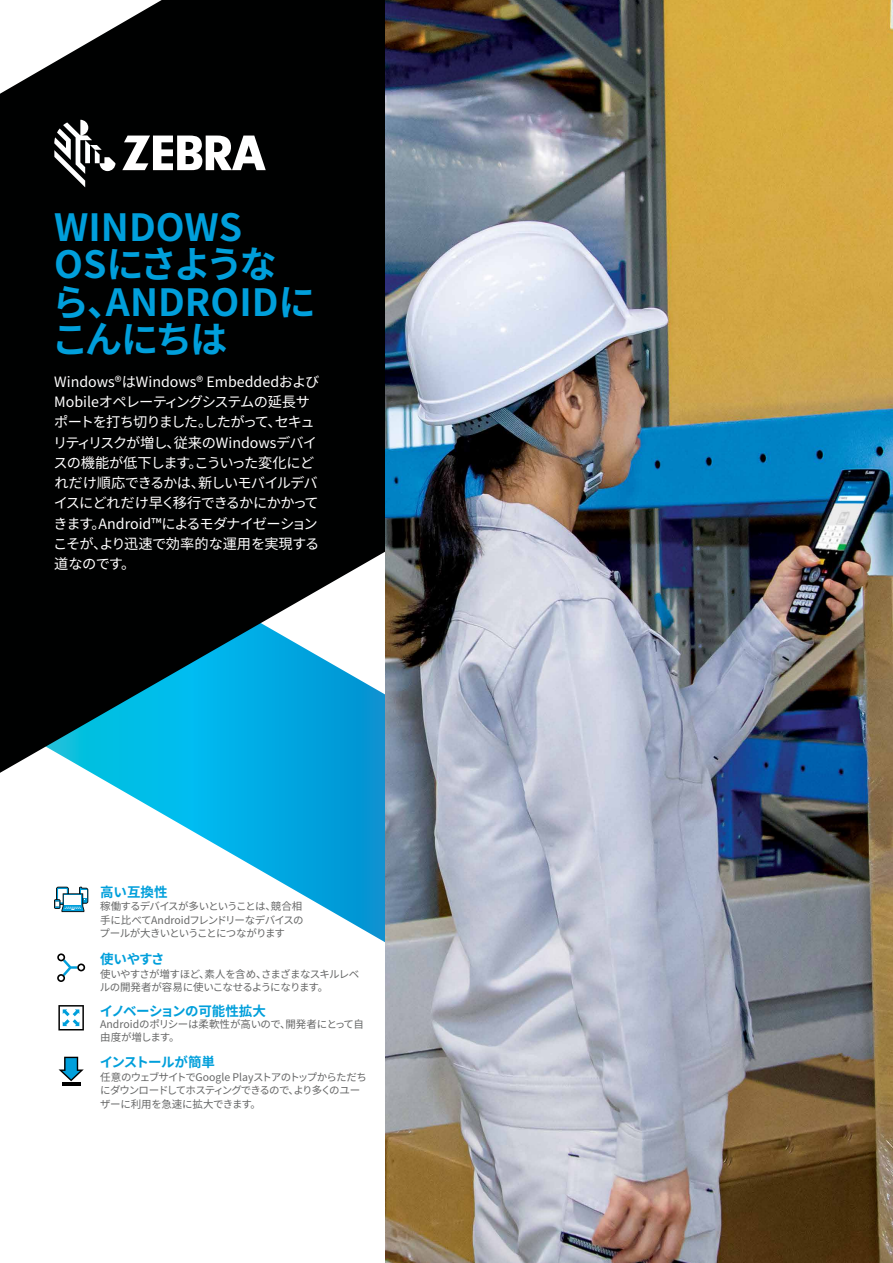
<style>
.page{position:relative;width:893px;height:1263px;background:#fff}
.page>*{position:absolute;margin:0;border:0;box-sizing:border-box;transform-origin:0 0}
.t1{font:700 37.5px/37.5px "Noto Sans CJ Kjp";letter-spacing:-.005em;color:#009fdb}
.t2{font:14.25px/20.2px "Noto Sans CJ Kjp";letter-spacing:-.045em;color:#fff}
.t3{font:700 13.5px "Noto Sans CJ Kjp";letter-spacing:-.025em;color:#009fdb}
.t4{font:700 13.5px "Noto Sans CJ Kjp";letter-spacing:-.05em;color:#009fdb}
.t5{font:10.5px/13.5px "Noto Sans CJ Kjp";letter-spacing:-.055em;color:#666767}
.t6{font:10.5px/12.6px "Noto Sans CJ Kjp";letter-spacing:-.015em;color:#666767}
</style>
<div class="page">
<svg style="left:62px;top:773px;width:324px;height:170px"></svg>
<svg style="left:0;top:0;width:386px;height:773px;background:#10242a"></svg>
<svg style="left:54px;top:120px;width:61px;height:67px"></svg>
<svg style="left:122px;top:136px;width:144px;height:34px"></svg>
<img style="left:386px;top:0;width:507px;height:1263px">
<svg style="left:54px;top:886px;width:34px;height:26px"></svg>
<svg style="left:58px;top:1005px;width:26px;height:25px"></svg>
<svg style="left:59px;top:1057px;width:25px;height:24px"></svg>
<hr style="left:62px;top:1082px;width:18px;height:4px;background:#000">
<svg style="left:57px;top:953px;width:28px;height:29px"></svg>
<h1 class="t1" style="left:52px;top:209px;width:266px">WINDOWS<br>OSにさようなら、ANDROIDにこんにちは</h1>
<p class="t2" style="left:53px;top:372px;width:268px">Windows®はWindows® Embeddedおよび<br>Mobileオペレーティングシステムの延長サポートを打ち切りました。したがって、セキュリティリスクが増し、従来のWindowsデバイスの機能が低下します。こういった変化にどれだけ順応できるかは、新しいモバイルデバイスにどれだけ早く移行できるかにかかってきます。Android™によるモダナイゼーションこそが、より迅速で効率的な運用を実現する道なのです。</p>
<p class="t3" style="left:100px;top:884px;width:69px">高い互換性</p>
<p class="t5" style="left:100px;top:900px;width:206px;text-align:justify">稼働するデバイスが多いということは、競合相手に比べてAndroidフレンドリーなデバイスのプールが大きいということにつながります</p>
<p class="t3" style="left:100px;top:952px;width:66px">使いやすさ</p>
<p class="t5" style="left:100px;top:967px;width:261px">使いやすさが増すほど、素人を含め、さまざまなスキルレベルの開発者が容易に使いこなせるようになります。</p>
<p class="t3" style="left:100px;top:1003px;width:168px">イノベーションの可能性拡大</p>
<p class="t6" style="left:100px;top:1018px;width:265px">Androidのポリシーは柔軟性が高いので、開発者にとって自由度が増します。</p>
<p class="t4" style="left:100px;top:1055px;width:117px">インストールが簡単</p>
<p class="t5" style="left:100px;top:1070px;width:268px">任意のウェブサイトでGoogle Playストアのトップからただちにダウンロードしてホスティングできるので、より多くのユーザーに利用を急速に拡大できます。</p>
</div>
